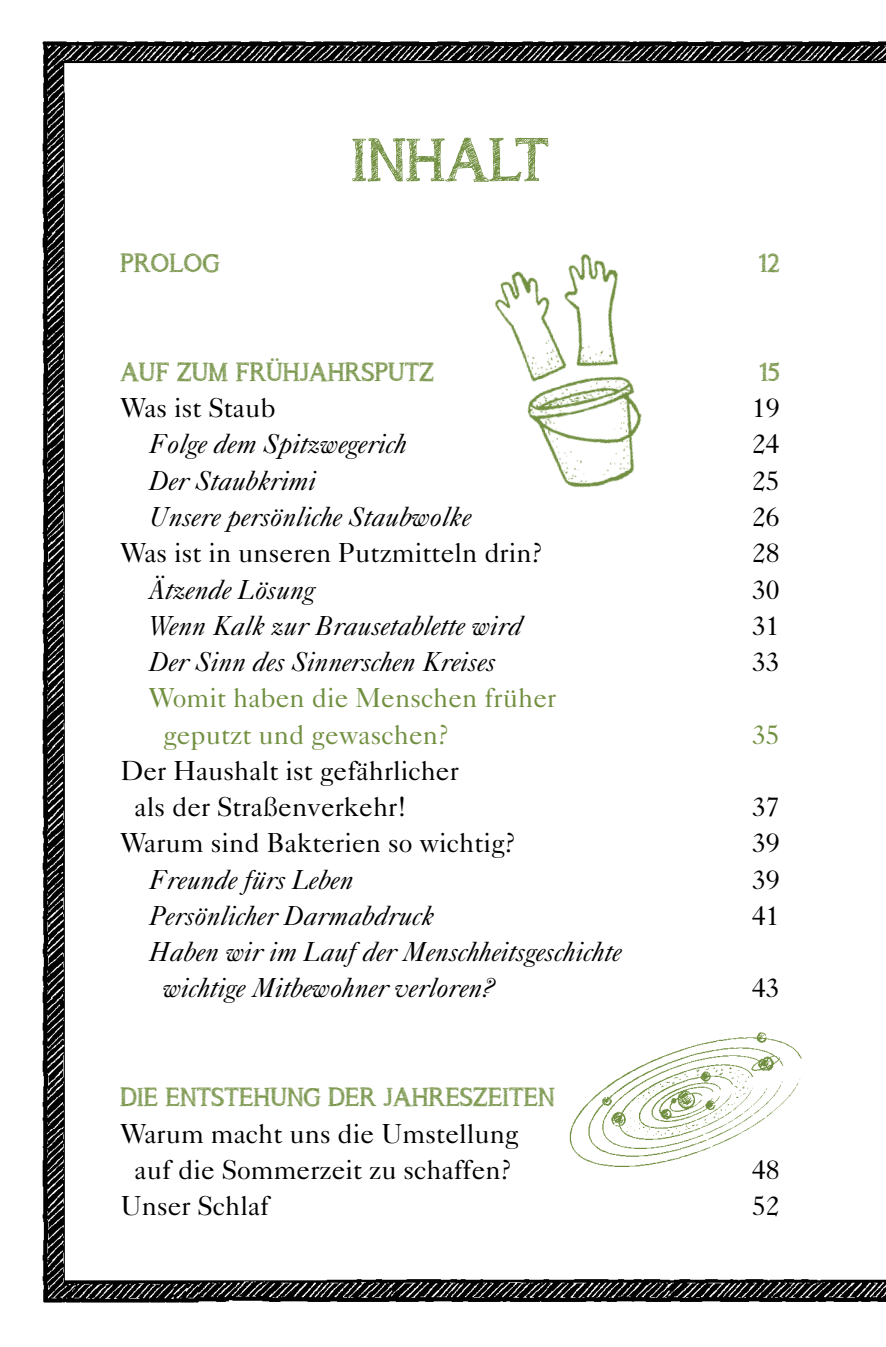
<style>
.page{position:relative;width:886px;height:1347px;background:#fff}
.page>*{position:absolute;margin:0;border:0;box-sizing:border-box;transform-origin:0 0}
.t1{font:60px "asongforjennifer";letter-spacing:.01em;color:#718f40}
.t2{font:italic 27.5px/36.2px "Caslon Five Forty LT";color:#000}
.t3{font:27.5px/36.2px "Caslon Five Forty LT";color:#000}
.t4{font:27.5px/36.2px "Caslon Five Forty LT";color:#718f40}
.t5{font:25.75px "asongforjennifer";letter-spacing:.01em;color:#718f40}
</style>
<div class="page">
<img style="left:42px;top:41px;width:844px;height:1262px">
<img style="left:479px;top:236px;width:200px;height:287px">
<img style="left:550px;top:1020px;width:257px;height:158px">
<h1 class="t1" style="left:352px;top:124px;width:198px">INHALT</h1>
<p class="t5" style="left:120px;top:248px;width:101px">PROLOG</p>
<p class="t5" style="left:759px;top:248px;width:22px">12</p>
<p class="t5" style="left:120px;top:356px;width:315px">AUF ZUM FRÜHJAHRSPUTZ</p>
<p class="t5" style="left:760px;top:356px;width:21px">15</p>
<p class="t3" style="left:120px;top:389px;width:157px">Was ist Staub</p>
<p class="t3" style="left:752px;top:389px;width:29px">19</p>
<p class="t2" style="left:149px;top:426px;width:260px">Folge dem Spitzwegerich</p>
<p class="t3" style="left:752px;top:426px;width:29px">24</p>
<p class="t2" style="left:149px;top:462px;width:169px">Der Staubkrimi</p>
<p class="t3" style="left:752px;top:462px;width:29px">25</p>
<p class="t2" style="left:149px;top:498px;width:324px">Unsere persönliche Staubwolke</p>
<p class="t3" style="left:752px;top:498px;width:29px">26</p>
<p class="t3" style="left:120px;top:534px;width:423px">Was ist in unseren Putzmitteln drin?</p>
<p class="t3" style="left:752px;top:534px;width:29px">28</p>
<p class="t2" style="left:149px;top:571px;width:167px">Ätzende Lösung</p>
<p class="t3" style="left:752px;top:571px;width:29px">30</p>
<p class="t2" style="left:149px;top:607px;width:375px">Wenn Kalk zur Brausetablette wird</p>
<p class="t3" style="left:752px;top:607px;width:29px">31</p>
<p class="t2" style="left:149px;top:643px;width:348px">Der Sinn des Sinnerschen Kreises</p>
<p class="t3" style="left:752px;top:643px;width:29px">33</p>
<p class="t4" style="left:163px;top:679px;width:395px;text-indent:-14px">Womit haben die Menschen früher geputzt und gewaschen?</p>
<p class="t4" style="left:752px;top:716px;width:29px">35</p>
<p class="t3" style="left:135px;top:752px;width:326px;text-indent:-14px">Der Haushalt ist gefährlicher als der Straßenverkehr!</p>
<p class="t3" style="left:752px;top:788px;width:29px">37</p>
<p class="t3" style="left:120px;top:824px;width:397px">Warum sind Bakterien so wichtig?</p>
<p class="t3" style="left:752px;top:824px;width:29px">39</p>
<p class="t2" style="left:149px;top:861px;width:206px">Freunde fürs Leben</p>
<p class="t3" style="left:752px;top:861px;width:29px">39</p>
<p class="t2" style="left:149px;top:897px;width:287px">Persönlicher Darmabdruck</p>
<p class="t3" style="left:752px;top:897px;width:29px">41</p>
<p class="t2" style="left:163px;top:933px;width:460px;text-indent:-14px">Haben wir im Lauf der Menschheitsgeschichte wichtige Mitbewohner verloren?</p>
<p class="t3" style="left:752px;top:969px;width:29px">43</p>
<p class="t5" style="left:120px;top:1081px;width:435px">DIE ENTSTEHUNG DER JAHRESZEITEN</p>
<p class="t3" style="left:120px;top:1114px;width:400px;text-align:center">Warum macht uns die Umstellung auf die Sommerzeit zu schaffen?</p>
<p class="t3" style="left:752px;top:1151px;width:29px">48</p>
<p class="t3" style="left:120px;top:1187px;width:150px">Unser Schlaf</p>
<p class="t3" style="left:752px;top:1187px;width:29px">52</p>
</div>
